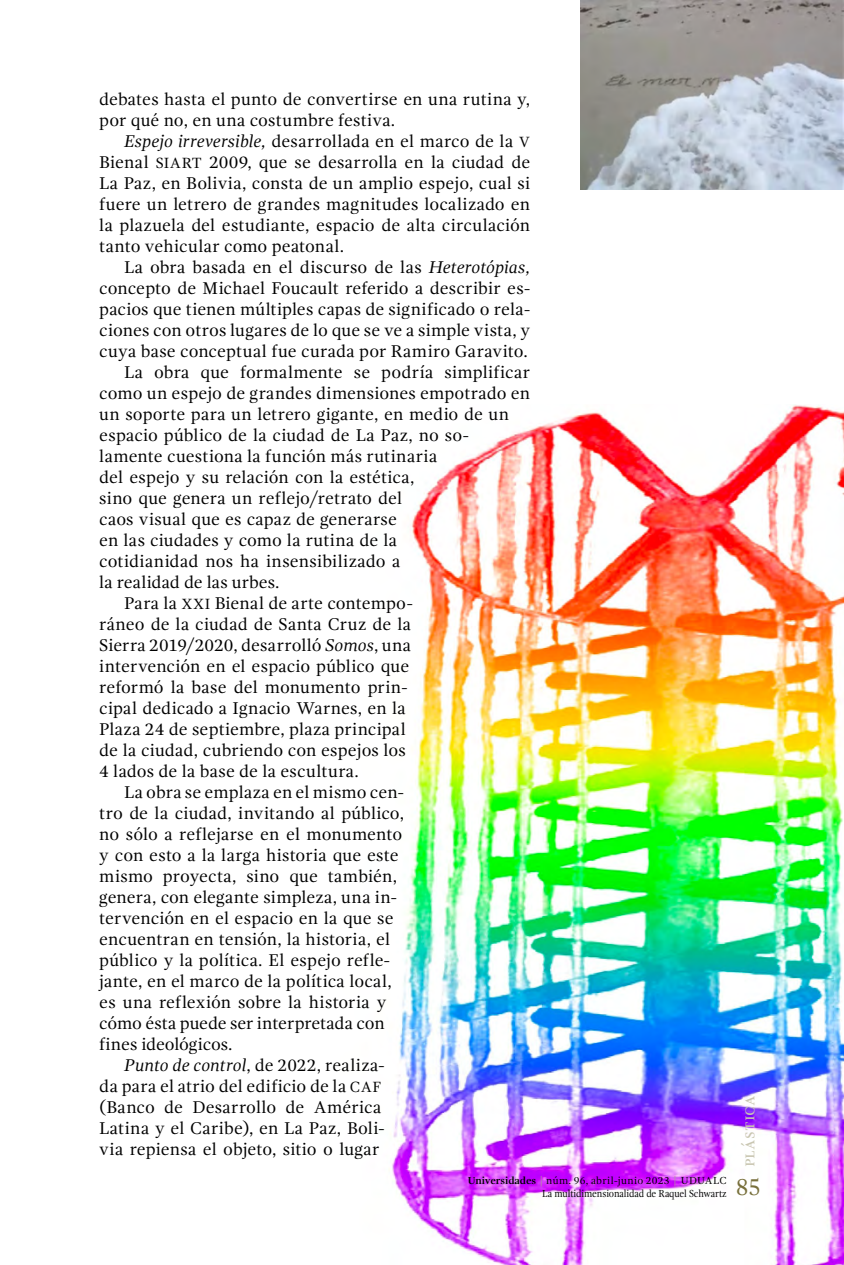
<style>
.page{position:relative;width:844px;height:1265px;background:#fff}
.page>*{position:absolute;margin:0;border:0;box-sizing:border-box;transform-origin:0 0}
.t1{font:24.5px "Gandhi Serif";color:#78703c;scale:.9 1}
.art-cuerpo_de_texto{font:17.5px/21px "Gandhi Serif";letter-spacing:.005em;color:#000}
.t2{font:17.5px "Gandhi Serif";letter-spacing:.005em;color:#c9c6b1}
.t3{font:10.5px "Gandhi Serif";letter-spacing:.025em;color:#000}
.t4{font:10.5px "Gandhi Serif";letter-spacing:-.01em;color:#000;scale:.9 1}
.s1{font-style:italic}
.s2{font-size:15.22px}
.s3{font-weight:700}
.s4{color:#aea98a}
</style>
<div class="page">
<img style="left:580px;top:1px;width:263px;height:188px">
<img style="left:389px;top:404px;width:454px;height:861px">
<p class="art-cuerpo_de_texto" style="left:99px;top:89px;width:432px">debates hasta el punto de convertirse en una rutina y, por qué no, en una costumbre festiva.</p>
<p class="art-cuerpo_de_texto" style="left:99px;top:131px;width:432px;text-align:justify;text-indent:25px"><span class="s1">Espejo irreversible,</span> desarrollada en el marco de la <span class="s2">V </span>Bienal <span class="s2">SIART</span> 2009, que se desarrolla en la ciudad de La Paz, en Bolivia, consta de un amplio espejo, cual si fuere un letrero de grandes magnitudes localizado en la plazuela del estudiante, espacio de alta circulación tanto vehicular como peatonal.</p>
<p class="art-cuerpo_de_texto" style="left:99px;top:257px;width:432px;text-align:justify;text-indent:25px">La obra basada en el discurso de las <span class="s1">Heterotópias, </span>concepto de Michael Foucault referido a describir es&shy;pacios que tienen múltiples capas de significado o rela&shy;ciones con otros lugares de lo que se ve a simple vista, y cuya base conceptual fue curada por Ramiro Garavito.</p>
<p class="art-cuerpo_de_texto" style="left:99px;top:362px;width:432px;text-indent:25px">La obra que formalmente se podría simplificar como un espejo de grandes dimensiones empotrado en un soporte para un letrero gigante, en medio de un espacio público de la ciudad de La Paz, no so&shy;lamente cuestiona la función más rutinaria<br>del espejo y su relación con la estética,<br>sino que genera un reflejo/retrato del<br>caos visual que es capaz de generarse<br>en las ciudades y como la rutina de la<br>cotidianidad nos ha insensibilizado a<br>la realidad de las urbes.</p>
<p class="art-cuerpo_de_texto" style="left:99px;top:593px;width:315px;text-indent:25px">Para la <span class="s2">XXI</span> Bienal de arte contempo&shy;ráneo de la ciudad de Santa Cruz de la Sierra 2019/2020, desarrolló <span class="s1">Somos</span>, una intervención en el espacio público que reformó la base del monumento prin&shy;cipal dedicado a Ignacio Warnes, en la Plaza 24 de septiembre, plaza principal de la ciudad, cubriendo con espejos los 4 lados de la base de la escultura.</p>
<p class="art-cuerpo_de_texto" style="left:99px;top:782px;width:306px;text-indent:25px">La obra se emplaza en el mismo cen&shy;tro de la ciudad, invitando al público, no sólo a reflejarse en el monumento y con esto a la larga historia que este mismo proyecta, sino que también, genera, con elegante simpleza, una in&shy;tervención en el espacio en la que se encuentran en tensión, la historia, el público y la política. El espejo refle&shy;jante, en el marco de la política local, es una reflexión sobre la historia y cómo ésta puede ser interpretada con fines ideológicos.</p>
<p class="art-cuerpo_de_texto" style="left:99px;top:1055px;width:287px;text-indent:25px"><span class="s1">Punto de control</span>, de 2022, realiza&shy;da para el atrio del edificio de la <span class="s2">CAF </span>(Banco de Desarrollo de América Latina y el Caribe), en La Paz, Boli&shy;via repiensa el objeto, sitio o lugar</p>
<p class="t2" style="left:738px;top:1167px;width:73px;rotate:-90deg">plástica</p>
<p class="t3" style="left:468px;top:1175px;width:260px"><span class="s3">Universidades</span> <span class="s4">|</span> núm. 96, abril-junio 2023 <span class="s4">|</span> UDUALC</p>
<p class="t4" style="left:542px;top:1187px;width:206px">La multidimensionalidad de Raquel Schwartz</p>
<h1 class="t1" style="left:736px;top:1173px;width:28px">85</h1>
</div>
